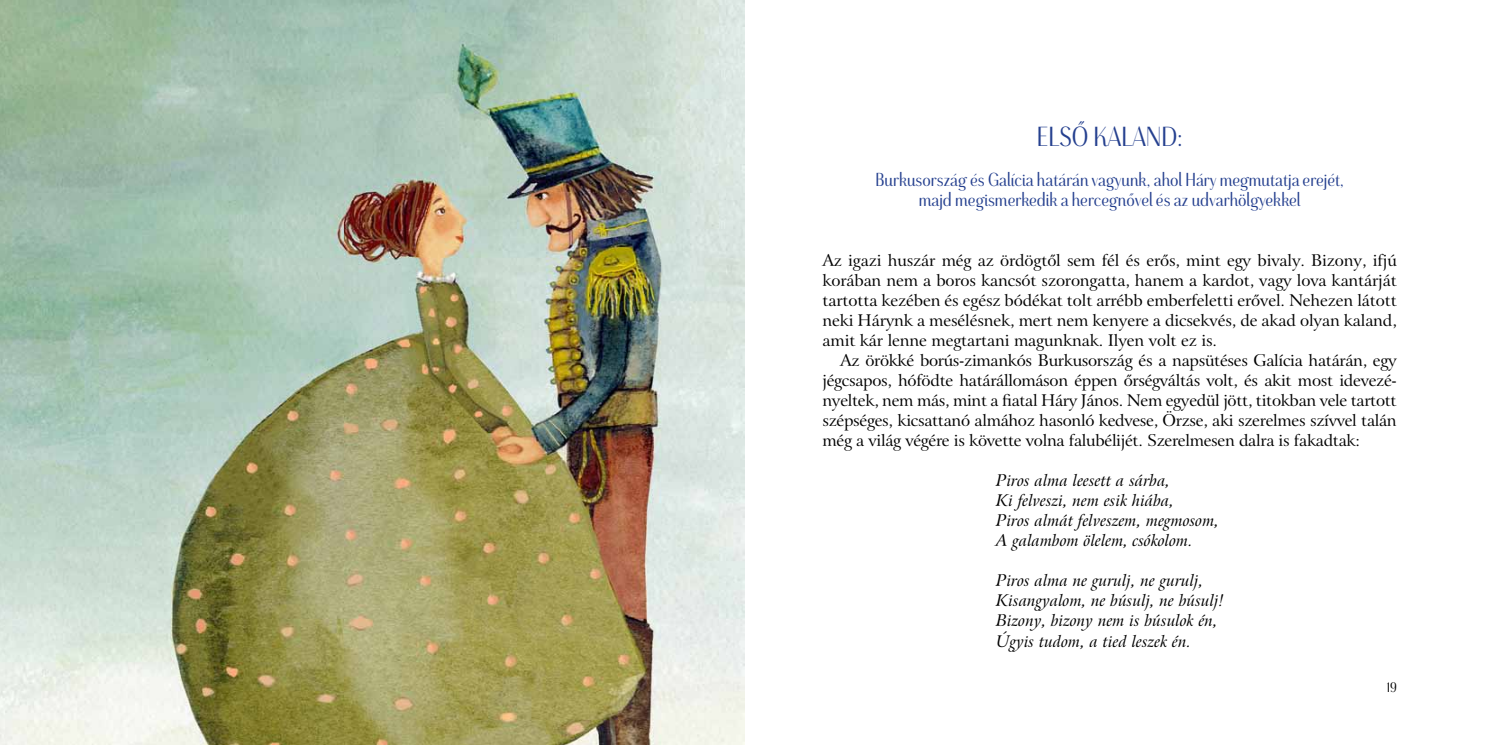
<style>
.page{position:relative;width:1489px;height:745px;background:#fff}
.page>*{position:absolute;margin:0;border:0;box-sizing:border-box;transform-origin:0 0}
.t1{font:27.5px "Grenale Con Reg";color:#25408f}
.t2{font:18.75px/20px "Grenale Con Reg";color:#25408f;text-align:center}
.t3{font:16.25px/20px "Lapidary 721 CE";letter-spacing:-.015em;color:#000;text-align:justify}
.t4{font:16.25px/20px "Lapidary 721 CE Italic";color:#000}
.t5{font:13.75px "Grenale Con Reg";color:#000}
</style>
<div class="page">
<img style="left:0;top:0;width:744px;height:744px">
<h1 class="t1" style="left:1036px;top:120px;width:147px">ELSŐ KALAND:</h1>
<p class="t2" style="left:875px;top:171px;width:469px">Burkusország és Galícia határán vagyunk, ahol Háry megmutatja erejét, majd megismerkedik a hercegnővel és az udvarhölgyekkel</p>
<p class="t3" style="left:822px;top:250px;width:576px">Az igazi huszár még az ördögtől sem fél és erős, mint egy bivaly. Bizony, ifjú korában nem a boros kancsót szorongatta, hanem a kardot, vagy lova kantárját tartotta kezében és egész bódékat tolt arrébb emberfeletti erővel. Nehezen látott neki Hárynk a mesélésnek, mert nem kenyere a dicsekvés, de akad olyan kaland, amit kár lenne megtartani magunknak. Ilyen volt ez is.</p>
<p class="t3" style="left:822px;top:350px;width:576px;text-indent:18px">Az örökké borús-zimankós Burkusország és a napsütéses Galícia határán, egy jégcsapos, hófödte határállomáson éppen őrségváltás volt, és akit most idevezé&shy;nyeltek, nem más, mint a fiatal Háry János. Nem egyedül jött, titokban vele tartott szépséges, kicsattanó almához hasonló kedvese, Örzse, aki szerelmes szívvel talán még a világ végére is követte volna falubélijét. Szerelmesen dalra is fakadtak:</p>
<p class="t4" style="left:996px;top:470px;width:224px">Piros alma leesett a sárba,<br>Ki felveszi, nem esik hiába,<br>Piros almát felveszem, megmosom,<br>A galambom ölelem, csókolom.</p>
<p class="t4" style="left:996px;top:570px;width:229px">Piros alma ne gurulj, ne gurulj,<br>Kisangyalom, ne búsulj, ne búsulj!<br>Bizony, bizony nem is búsulok én,<br>Úgyis tudom, a tied leszek én.</p>
<p class="t5" style="left:1386px;top:678px;width:12px">19</p>
</div>
